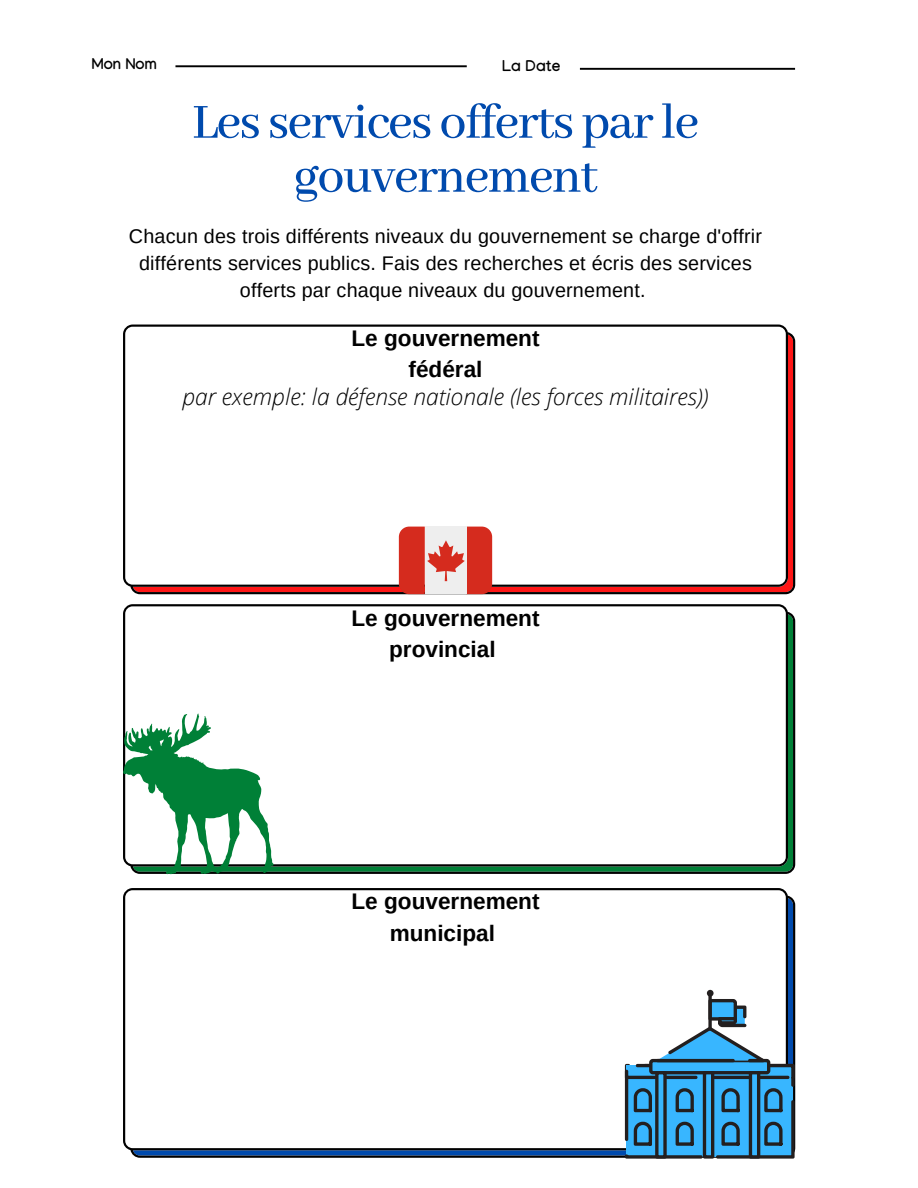
<style>
.page{position:relative;width:918px;height:1188px;background:#fff}
.page>*{position:absolute;margin:0;border:0;box-sizing:border-box;transform-origin:0 0}
.t1{font:500 54px/54px "Abhaya Libre";letter-spacing:-.03em;color:#004aad;text-align:center}
.t2{font:italic 300 22.8px "Open Sans";color:#000}
.t3{font:700 22.5px/31.5px "Arimo";color:#000;text-align:center}
.t4{font:19.8px/26.8px "Arimo";letter-spacing:.01em;color:#000;text-align:center}
.t5{font:700 15.45px "Manjari";letter-spacing:.01em;color:#000}
</style>
<div class="page">
<svg style="left:123px;top:325px;width:672px;height:269px"></svg>
<svg style="left:123px;top:604px;width:672px;height:270px"></svg>
<svg style="left:123px;top:888px;width:672px;height:270px"></svg>
<svg style="left:175px;top:65px;width:292px;height:2px"></svg>
<svg style="left:580px;top:68px;width:215px;height:2px"></svg>
<svg style="left:399px;top:527px;width:93px;height:67px;background:#dd7067"></svg>
<svg style="left:123px;top:714px;width:151px;height:160px"></svg>
<svg style="left:625px;top:990px;width:170px;height:169px"></svg>
<p class="t5" style="left:92px;top:58px;width:67px">Mon Nom</p>
<p class="t5" style="left:502px;top:59px;width:60px">La Date</p>
<h1 class="t1" style="left:192px;top:97px;width:509px">Les services offerts par le gouvernement</h1>
<p class="t4" style="left:129px;top:223px;width:635px">Chacun des trois différents niveaux du gouvernement se charge d'offrir différents services publics. Fais des recherches et écris des services offerts par chaque niveaux du gouvernement.</p>
<p class="t3" style="left:352px;top:322px;width:190px">Le gouvernement fédéral</p>
<p class="t2" style="left:182px;top:381px;width:528px">par exemple: la défense nationale (les forces militaires))</p>
<p class="t3" style="left:352px;top:602px;width:190px">Le gouvernement provincial</p>
<p class="t3" style="left:352px;top:886px;width:190px">Le gouvernement municipal</p>
</div>
